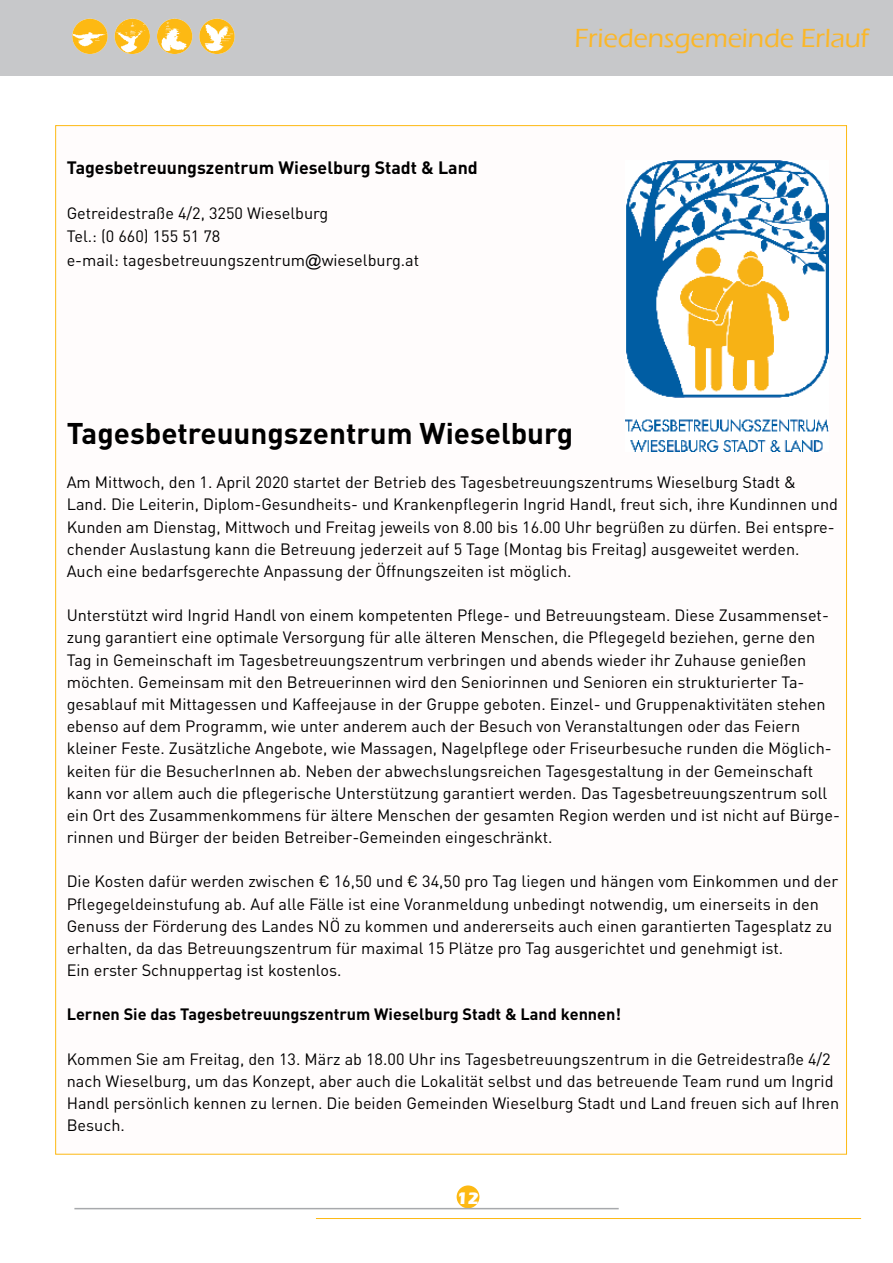
<style>
.page{position:relative;width:893px;height:1263px;background:#fff}
.page>*{position:absolute;margin:0;border:0;box-sizing:border-box;transform-origin:0 0}
.t1{font:700 29.55px "DIN Pro";color:#000}
.t2{font:500 27px "Eras ITC";letter-spacing:-.005em;color:#fbb729}
.t3{font:700 17.7px "DIN Pro";color:#000}
.t4{font:700 17.25px "Eras ITC";color:#fff}
.t5{font:16.2px/22.2px "DIN Pro";color:#000}
.t6{font:700 16.2px "DIN Pro";color:#000}
.s1{font-family:"Arial"}
</style>
<div class="page">
<div style="left:457px;top:1185px;width:22px;height:23px;background:#fdb913;border-radius:50%"></div>
<hr style="left:316px;top:1218px;width:545px;height:1px;background:#fdb913">
<hr style="left:74px;top:1208px;width:545px;height:1px;background:#a7a9ac">
<div style="left:0;top:0;width:893px;height:75px;background:#c7c8ca"></div>
<img style="left:72px;top:19px;width:36px;height:35px;border-radius:18px">
<img style="left:115px;top:19px;width:35px;height:35px;border-radius:18px">
<img style="left:157px;top:19px;width:35px;height:35px;border-radius:18px">
<img style="left:199px;top:19px;width:36px;height:35px;border-radius:18px">
<div style="left:55px;top:125px;width:792px;height:1029px;background:#fffcfc;border:1px solid #fdb913"></div>
<img style="left:625px;top:160px;width:204px;height:292px">
<p class="t3" style="left:67px;top:155px;width:413px">Tagesbetreuungszentrum Wieselburg Stadt &amp; Land</p>
<p class="t5" style="left:67px;top:200px;width:354px;line-height:23.7px">Getreidestraße 4/2, 3250 Wieselburg<br>Tel.: (0 660) 155 51 78<br>e-mail: tagesbetreuungszentrum<span class="s1">@</span>wieselburg.at</p>
<h2 class="t2" style="left:575px;top:23px;width:296px">Friedensgemeinde Erlauf</h2>
<h1 class="t1" style="left:67px;top:413px;width:508px">Tagesbetreuungszentrum Wieselburg</h1>
<p class="t5" style="left:67px;top:471px;width:773px">Am Mittwoch, den 1. April 2020 startet der Betrieb des Tagesbetreuungszentrums Wieselburg Stadt &amp; Land. Die Leiterin, Diplom-Gesundheits- und Krankenpflegerin Ingrid Handl, freut sich, ihre Kundinnen und Kunden am Dienstag, Mittwoch und Freitag jeweils von 8.00 bis 16.00 Uhr begrüßen zu dürfen. Bei entspre&shy;chender Auslastung kann die Betreuung jederzeit auf 5 Tage (Montag bis Freitag) ausgeweitet werden.<br>Auch eine bedarfsgerechte Anpassung der Öffnungszeiten ist möglich.</p>
<p class="t5" style="left:67px;top:604px;width:775px">Unterstützt wird Ingrid Handl von einem kompetenten Pflege- und Betreuungsteam. Diese Zusammenset&shy;zung garantiert eine optimale Versorgung für alle älteren Menschen, die Pflegegeld beziehen, gerne den Tag in Gemeinschaft im Tagesbetreuungszentrum verbringen und abends wieder ihr Zuhause genießen möchten. Gemeinsam mit den Betreuerinnen wird den Seniorinnen und Senioren ein strukturierter Ta&shy;gesablauf mit Mittagessen und Kaffeejause in der Gruppe geboten. Einzel- und Gruppenaktivitäten stehen ebenso auf dem Programm, wie unter anderem auch der Besuch von Veranstaltungen oder das Feiern kleiner Feste. Zusätzliche Angebote, wie Massagen, Nagelpflege oder Friseurbesuche runden die Möglich&shy;keiten für die BesucherInnen ab. Neben der abwechslungsreichen Tagesgestaltung in der Gemeinschaft kann vor allem auch die pflegerische Unterstützung garantiert werden. Das Tagesbetreuungszentrum soll ein Ort des Zusammenkommens für ältere Menschen der gesamten Region werden und ist nicht auf Bürge&shy;rinnen und Bürger der beiden Betreiber-Gemeinden eingeschränkt.</p>
<p class="t5" style="left:67px;top:870px;width:773px">Die Kosten dafür werden zwischen € 16,50 und € 34,50 pro Tag liegen und hängen vom Einkommen und der Pflegegeldeinstufung ab. Auf alle Fälle ist eine Voranmeldung unbedingt notwendig, um einerseits in den Genuss der Förderung des Landes NÖ zu kommen und andererseits auch einen garantierten Tagesplatz zu erhalten, da das Betreuungszentrum für maximal 15 Plätze pro Tag ausgerichtet und genehmigt ist.<br>Ein erster Schnuppertag ist kostenlos.</p>
<p class="t6" style="left:67px;top:1003px;width:556px">Lernen Sie das Tagesbetreuungszentrum Wieselburg Stadt &amp; Land kennen!</p>
<p class="t5" style="left:67px;top:1047px;width:774px">Kommen Sie am Freitag, den 13. März ab 18.00 Uhr ins Tagesbetreuungszentrum in die Getreidestraße 4/2 nach Wieselburg, um das Konzept, aber auch die Lokalität selbst und das betreuende Team rund um Ingrid Handl persönlich kennen zu lernen. Die beiden Gemeinden Wieselburg Stadt und Land freuen sich auf Ihren Besuch.</p>
<p class="t4" style="left:456px;top:1188px;width:24px">12</p>
</div>
